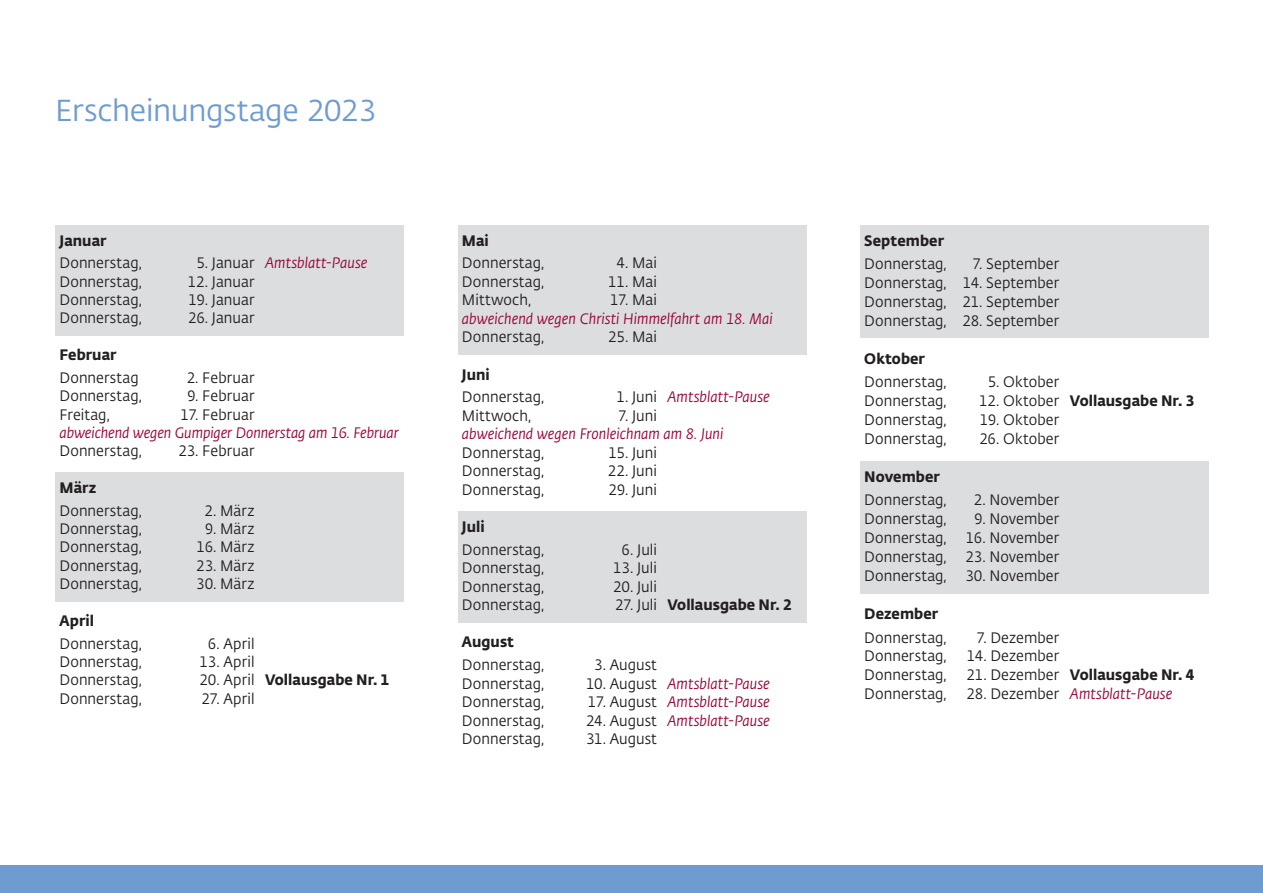
<style>
.page{position:relative;width:1263px;height:893px;background:#fff}
.page>*{position:absolute;margin:0;border:0;box-sizing:border-box;transform-origin:0 0}
.t1{font:30px "Fedra Sans Std";letter-spacing:-.01em;color:#6f9cd0}
.t2{font:15px/19px "Fedra Sans Std";letter-spacing:.005em;color:#231f20;text-align:justify;scale:.95 1}
.t3{font:italic 15px "Fedra Sans Std";color:#990438;scale:.95 1}
.t4{font:700 15px "Fedra Sans Std";letter-spacing:.005em;color:#231f20;scale:.95 1}
.s1{font-style:normal;color:#231f20}
.s2{font-weight:400}
</style>
<div class="page">
<div style="left:55px;top:225px;width:349px;height:32px;background:#dcdddf"></div>
<div style="left:55px;top:248px;width:349px;height:32px;background:#dcdddf"></div>
<div style="left:55px;top:266px;width:349px;height:32px;background:#dcdddf"></div>
<div style="left:55px;top:285px;width:349px;height:32px;background:#dcdddf"></div>
<div style="left:55px;top:303px;width:349px;height:32px;background:#dcdddf"></div>
<div style="left:55px;top:473px;width:349px;height:32px;background:#dcdddf"></div>
<div style="left:55px;top:495px;width:349px;height:32px;background:#dcdddf"></div>
<div style="left:55px;top:514px;width:349px;height:32px;background:#dcdddf"></div>
<div style="left:55px;top:532px;width:349px;height:32px;background:#dcdddf"></div>
<div style="left:55px;top:551px;width:349px;height:32px;background:#dcdddf"></div>
<div style="left:55px;top:569px;width:349px;height:32px;background:#dcdddf"></div>
<div style="left:458px;top:225px;width:348px;height:32px;background:#dcdddf"></div>
<div style="left:458px;top:248px;width:348px;height:32px;background:#dcdddf"></div>
<div style="left:458px;top:267px;width:348px;height:32px;background:#dcdddf"></div>
<div style="left:458px;top:285px;width:348px;height:51px;background:#dcdddf"></div>
<div style="left:458px;top:322px;width:348px;height:32px;background:#dcdddf"></div>
<div style="left:458px;top:512px;width:348px;height:32px;background:#dcdddf"></div>
<div style="left:458px;top:534px;width:348px;height:32px;background:#dcdddf"></div>
<div style="left:458px;top:553px;width:348px;height:32px;background:#dcdddf"></div>
<div style="left:458px;top:571px;width:348px;height:32px;background:#dcdddf"></div>
<div style="left:458px;top:590px;width:348px;height:32px;background:#dcdddf"></div>
<div style="left:860px;top:225px;width:349px;height:32px;background:#dcdddf"></div>
<div style="left:860px;top:249px;width:349px;height:32px;background:#dcdddf"></div>
<div style="left:860px;top:268px;width:349px;height:32px;background:#dcdddf"></div>
<div style="left:860px;top:287px;width:349px;height:32px;background:#dcdddf"></div>
<div style="left:860px;top:306px;width:349px;height:32px;background:#dcdddf"></div>
<div style="left:860px;top:462px;width:349px;height:32px;background:#dcdddf"></div>
<div style="left:860px;top:485px;width:349px;height:32px;background:#dcdddf"></div>
<div style="left:860px;top:504px;width:349px;height:32px;background:#dcdddf"></div>
<div style="left:860px;top:523px;width:349px;height:32px;background:#dcdddf"></div>
<div style="left:860px;top:542px;width:349px;height:51px;background:#dcdddf"></div>
<div style="left:0;top:865px;width:1263px;height:28px;background:#6f9cd0"></div>
<h1 class="t1" style="left:55px;top:93px;width:323px">Erscheinungstage 2023</h1>
<p class="t4" style="left:60px;top:231px;width:51px">Januar</p>
<p class="t2" style="left:60px;top:254px;width:88px">Donnerstag,</p>
<p class="t3" style="left:196px;top:254px;width:182px"><span class="s1">5. Januar</span> Amtsblatt-Pause</p>
<p class="t2" style="left:60px;top:272px;width:88px">Donnerstag,</p>
<p class="t2" style="left:188px;top:272px;width:72px">12. Januar</p>
<p class="t2" style="left:60px;top:290px;width:88px">Donnerstag,</p>
<p class="t2" style="left:188px;top:290px;width:71px">19. Januar</p>
<p class="t2" style="left:60px;top:309px;width:88px">Donnerstag,</p>
<p class="t2" style="left:188px;top:309px;width:71px">26. Januar</p>
<p class="t4" style="left:59px;top:345px;width:62px">Februar</p>
<p class="t2" style="left:59px;top:368px;width:85px">Donnerstag</p>
<p class="t2" style="left:187px;top:368px;width:73px">2. Februar</p>
<p class="t2" style="left:59px;top:387px;width:88px">Donnerstag,</p>
<p class="t2" style="left:187px;top:387px;width:73px">9. Februar</p>
<p class="t2" style="left:59px;top:405px;width:55px">Freitag,</p>
<p class="t2" style="left:180px;top:405px;width:79px">17. Februar</p>
<p class="t3" style="left:59px;top:424px;width:359px">abweichend wegen Gumpiger Donnerstag am 16. Februar</p>
<p class="t2" style="left:59px;top:442px;width:88px">Donnerstag,</p>
<p class="t2" style="left:178px;top:442px;width:82px">23. Februar</p>
<p class="t4" style="left:59px;top:478px;width:40px">März</p>
<p class="t2" style="left:59px;top:501px;width:88px">Donnerstag,</p>
<p class="t2" style="left:205px;top:501px;width:54px">2. März</p>
<p class="t2" style="left:59px;top:519px;width:88px">Donnerstag,</p>
<p class="t2" style="left:205px;top:519px;width:54px">9. März</p>
<p class="t2" style="left:59px;top:538px;width:88px">Donnerstag,</p>
<p class="t2" style="left:197px;top:538px;width:63px">16. März</p>
<p class="t2" style="left:59px;top:556px;width:88px">Donnerstag,</p>
<p class="t2" style="left:196px;top:556px;width:63px">23. März</p>
<p class="t2" style="left:59px;top:575px;width:88px">Donnerstag,</p>
<p class="t2" style="left:196px;top:575px;width:63px">30. März</p>
<p class="t4" style="left:59px;top:611px;width:38px">April</p>
<p class="t2" style="left:59px;top:634px;width:88px">Donnerstag,</p>
<p class="t2" style="left:208px;top:634px;width:50px">6. April</p>
<p class="t2" style="left:59px;top:652px;width:88px">Donnerstag,</p>
<p class="t2" style="left:200px;top:652px;width:59px">13. April</p>
<p class="t2" style="left:59px;top:671px;width:88px">Donnerstag,</p>
<p class="t4" style="left:200px;top:670px;width:201px"><span class="s2">20. April</span> Vollausgabe Nr. 1</p>
<p class="t2" style="left:59px;top:689px;width:88px">Donnerstag,</p>
<p class="t2" style="left:201px;top:689px;width:57px">27. April</p>
<p class="t4" style="left:462px;top:231px;width:30px">Mai</p>
<p class="t2" style="left:462px;top:254px;width:88px">Donnerstag,</p>
<p class="t2" style="left:616px;top:254px;width:44px">4. Mai</p>
<p class="t2" style="left:462px;top:272px;width:88px">Donnerstag,</p>
<p class="t2" style="left:608px;top:272px;width:53px">11. Mai</p>
<p class="t2" style="left:462px;top:291px;width:74px">Mittwoch,</p>
<p class="t2" style="left:610px;top:291px;width:51px">17. Mai</p>
<p class="t3" style="left:462px;top:310px;width:329px">abweichend wegen Christi Himmelfahrt am 18. Mai</p>
<p class="t2" style="left:462px;top:328px;width:88px">Donnerstag,</p>
<p class="t2" style="left:608px;top:328px;width:53px">25. Mai</p>
<p class="t4" style="left:462px;top:364px;width:31px">Juni</p>
<p class="t2" style="left:462px;top:388px;width:88px">Donnerstag,</p>
<p class="t3" style="left:617px;top:388px;width:163px"><span class="s1">1. Juni</span> Amtsblatt-Pause</p>
<p class="t2" style="left:462px;top:406px;width:74px">Mittwoch,</p>
<p class="t2" style="left:618px;top:406px;width:42px">7. Juni</p>
<p class="t3" style="left:462px;top:425px;width:277px">abweichend wegen Fronleichnam am 8. Juni</p>
<p class="t2" style="left:462px;top:443px;width:88px">Donnerstag,</p>
<p class="t2" style="left:608px;top:443px;width:53px">15. Juni</p>
<p class="t2" style="left:462px;top:462px;width:88px">Donnerstag,</p>
<p class="t2" style="left:608px;top:462px;width:53px">22. Juni</p>
<p class="t2" style="left:462px;top:480px;width:88px">Donnerstag,</p>
<p class="t2" style="left:608px;top:480px;width:53px">29. Juni</p>
<p class="t4" style="left:462px;top:517px;width:25px">Juli</p>
<p class="t2" style="left:462px;top:540px;width:88px">Donnerstag,</p>
<p class="t2" style="left:622px;top:540px;width:39px">6. Juli</p>
<p class="t2" style="left:462px;top:559px;width:88px">Donnerstag,</p>
<p class="t2" style="left:613px;top:559px;width:47px">13. Juli</p>
<p class="t2" style="left:462px;top:577px;width:88px">Donnerstag,</p>
<p class="t2" style="left:613px;top:577px;width:47px">20. Juli</p>
<p class="t2" style="left:462px;top:596px;width:88px">Donnerstag,</p>
<p class="t4" style="left:615px;top:595px;width:188px"><span class="s2">27. Juli</span> Vollausgabe Nr. 2</p>
<p class="t4" style="left:462px;top:632px;width:57px">August</p>
<p class="t2" style="left:462px;top:656px;width:88px">Donnerstag,</p>
<p class="t2" style="left:594px;top:656px;width:68px">3. August</p>
<p class="t2" style="left:462px;top:674px;width:88px">Donnerstag,</p>
<p class="t3" style="left:586px;top:674px;width:195px"><span class="s1">10. August</span> Amtsblatt-Pause</p>
<p class="t2" style="left:462px;top:693px;width:88px">Donnerstag,</p>
<p class="t3" style="left:588px;top:693px;width:193px"><span class="s1">17. August</span> Amtsblatt-Pause</p>
<p class="t2" style="left:462px;top:711px;width:88px">Donnerstag,</p>
<p class="t3" style="left:586px;top:711px;width:195px"><span class="s1">24. August</span> Amtsblatt-Pause</p>
<p class="t2" style="left:462px;top:730px;width:88px">Donnerstag,</p>
<p class="t2" style="left:586px;top:730px;width:76px">31. August</p>
<p class="t4" style="left:864px;top:231px;width:85px">September</p>
<p class="t2" style="left:864px;top:254px;width:88px">Donnerstag,</p>
<p class="t2" style="left:864px;top:254px;width:207px;text-indent:108px">7. September Donnerstag, 14. September Donnerstag, 21. September Donnerstag, 28. September</p>
<p class="t4" style="left:864px;top:349px;width:65px">Oktober</p>
<p class="t2" style="left:864px;top:372px;width:88px">Donnerstag,</p>
<p class="t2" style="left:988px;top:372px;width:77px">5. Oktober</p>
<p class="t2" style="left:864px;top:391px;width:88px">Donnerstag,</p>
<p class="t4" style="left:979px;top:391px;width:228px"><span class="s2">12. Oktober</span> Vollausgabe Nr. 3</p>
<p class="t2" style="left:864px;top:410px;width:88px">Donnerstag,</p>
<p class="t2" style="left:980px;top:410px;width:85px">19. Oktober</p>
<p class="t2" style="left:864px;top:429px;width:88px">Donnerstag,</p>
<p class="t2" style="left:979px;top:429px;width:86px">26. Oktober</p>
<p class="t4" style="left:864px;top:467px;width:81px">November</p>
<p class="t2" style="left:864px;top:491px;width:88px">Donnerstag,</p>
<p class="t2" style="left:974px;top:491px;width:92px">2. November</p>
<p class="t2" style="left:864px;top:510px;width:88px">Donnerstag,</p>
<p class="t2" style="left:974px;top:510px;width:91px">9. November</p>
<p class="t2" style="left:864px;top:529px;width:88px">Donnerstag,</p>
<p class="t2" style="left:864px;top:529px;width:207px;text-indent:101px">16. November Donnerstag, 23. November Donnerstag, 30. November</p>
<p class="t4" style="left:864px;top:604px;width:79px">Dezember</p>
<p class="t2" style="left:864px;top:628px;width:88px">Donnerstag,</p>
<p class="t2" style="left:976px;top:628px;width:89px">7. Dezember</p>
<p class="t2" style="left:864px;top:647px;width:88px">Donnerstag,</p>
<p class="t2" style="left:967px;top:647px;width:99px">14. Dezember</p>
<p class="t2" style="left:864px;top:666px;width:88px">Donnerstag,</p>
<p class="t4" style="left:966px;top:665px;width:241px"><span class="s2">21. Dezember</span> Vollausgabe Nr. 4</p>
<p class="t2" style="left:864px;top:685px;width:88px">Donnerstag,</p>
<p class="t3" style="left:966px;top:685px;width:218px"><span class="s1">28. Dezember</span> Amtsblatt-Pause</p>
</div>
